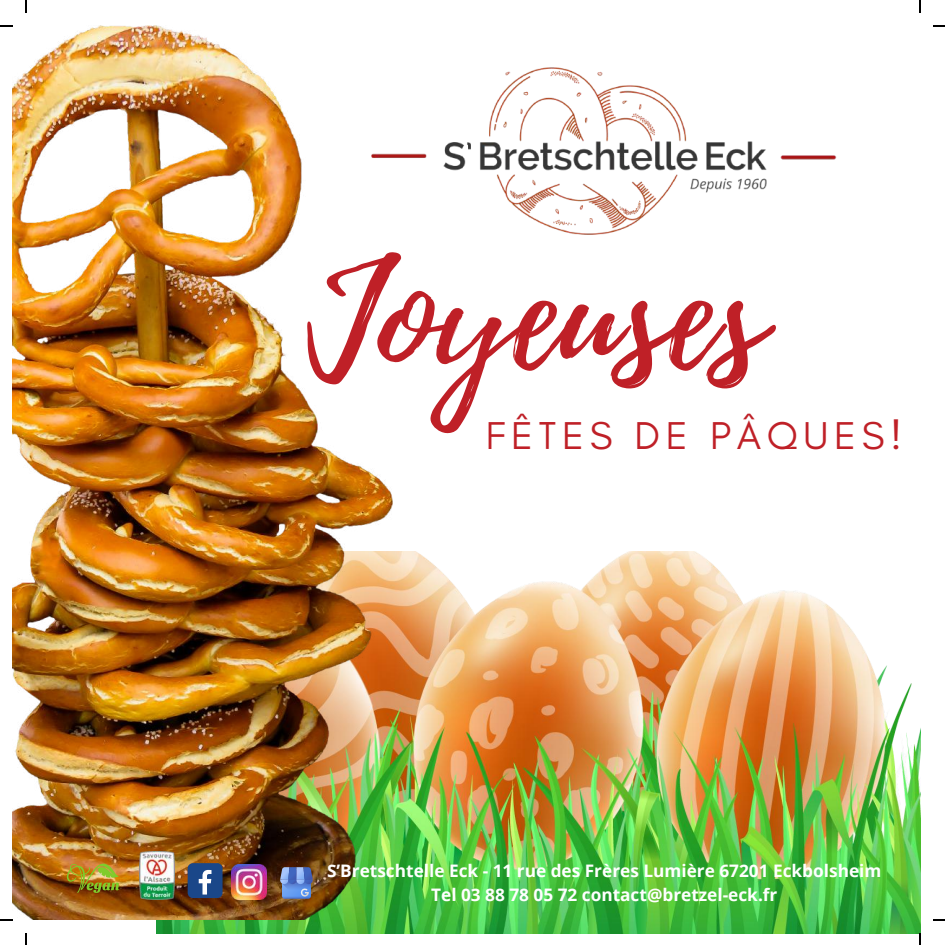
<style>
.page{position:relative;width:945px;height:945px;background:#fff}
.page>*{position:absolute;margin:0;border:0;box-sizing:border-box;transform-origin:0 0}
.t1{font:150.6px "Playlist Script";color:#bf2027}
.t2{font:39.6px "Glacial Indifference";letter-spacing:.145em;color:#bf2027}
.t3{font:700 17.25px/24.2px "Open Sans";color:#fff;text-align:center}
</style>
<div class="page">
<img style="left:157px;top:551px;width:762px;height:382px">
<img style="left:12px;top:26px;width:380px;height:893px">
<img style="left:139px;top:850px;width:35px;height:49px">
<img style="left:67px;top:863px;width:52px;height:29px">
<div style="left:188px;top:862px;width:34px;height:35px;background:#1a4789;border-radius:5px"></div>
<svg style="left:199px;top:869px;width:12px;height:25px"></svg>
<img style="left:232px;top:864px;width:35px;height:35px">
<svg style="left:280px;top:867px;width:33px;height:31px"></svg>
<img style="left:367px;top:67px;width:470px;height:170px">
<svg style="left:26px;top:0;width:1px;height:12px"></svg>
<svg style="left:0;top:26px;width:12px;height:1px"></svg>
<svg style="left:919px;top:0;width:1px;height:12px"></svg>
<svg style="left:0;top:919px;width:12px;height:1px"></svg>
<h1 class="t1" style="left:307px;top:208px;width:459px">Joyeuses</h1>
<h2 class="t2" style="left:485px;top:411px;width:417px">FÊTES DE PÂQUES!</h2>
<p class="t3" style="left:327px;top:857px;width:555px">S’Bretschtelle Eck - 11 rue des Frères Lumière 67201 Eckbolsheim<br>Tel 03 88 78 05 72 contact@bretzel-eck.fr</p>
</div>
